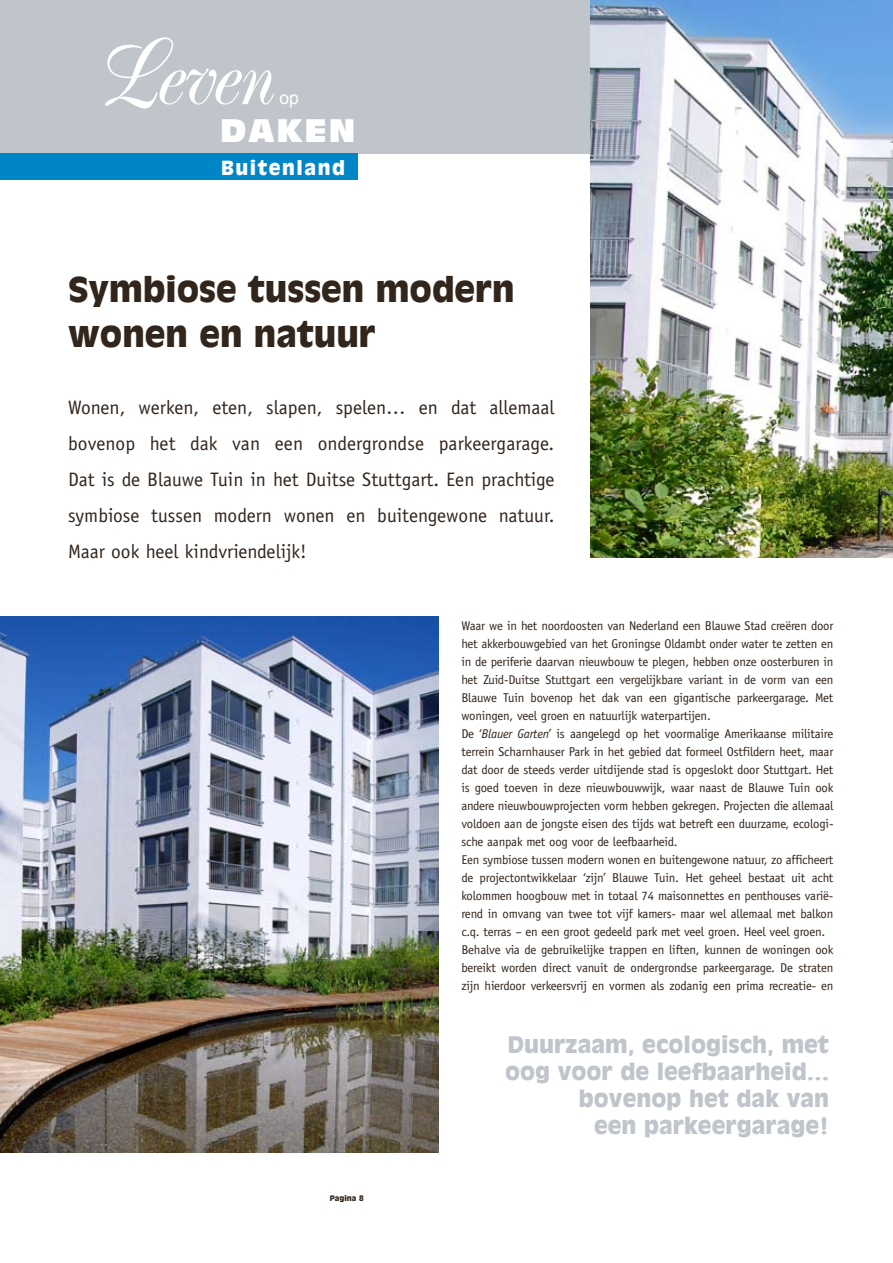
<style>
.page{position:relative;width:893px;height:1263px;background:#fff}
.page>*{position:absolute;margin:0;border:0;box-sizing:border-box;transform-origin:0 0}
.t1{font:81.3px "Poppl Exquisit";letter-spacing:.01em;color:#fff}
.t2{font:900 33.75px/45px "Antique Olive";color:#32261c}
.t3{font:31.95px "Antique Olive Compact";letter-spacing:.05em;color:#fff}
.t4{font:900 22.5px/27px "Antique Olive";color:#c0c5cc;text-align:right}
.t5{font:19.5px/36px "Officina Sans";color:#32261c;text-align:justify}
.t6{font:900 19.2px "Antique Olive";letter-spacing:.08em;color:#fff}
.t7{font:17.55px "Arial";color:#fff}
.t8{font:12.75px/18px "Officina Sans";letter-spacing:-.015em;color:#32261c}
.t9{font:900 7.5px "Antique Olive";color:#32261c}
.s1{font-style:italic}
</style>
<div class="page">
<div style="left:0;top:0;width:597px;height:153px;background:#c0c5cc"></div>
<img style="left:590px;top:0;width:303px;height:558px">
<div style="left:0;top:153px;width:358px;height:27px;background:#0086c7"></div>
<img style="left:0;top:616px;width:439px;height:536px">
<h1 class="t1" style="left:91px;top:28px;width:181px">Leven</h1>
<h3 class="t3" style="left:220px;top:111px;width:137px">DAKEN</h3>
<h3 class="t7" style="left:279px;top:86px;width:21px">op</h3>
<h3 class="t6" style="left:221px;top:156px;width:125px">Buitenland</h3>
<h2 class="t2" style="left:68px;top:266px;width:448px">Symbiose tussen modern wonen en natuur</h2>
<p class="t5" style="left:68px;top:389px;width:488px">Wonen, werken, eten, slapen, spelen… en dat allemaal bovenop het dak van een ondergrondse parkeergarage.<br>Dat is de Blauwe Tuin in het Duitse Stuttgart. Een prachtige symbiose tussen modern wonen en buitengewone natuur.<br>Maar ook heel kindvriendelijk!</p>
<p class="t8" style="left:461px;top:617px;width:374px">Waar we in het noordoosten van Nederland een Blauwe Stad creëren door het akkerbouwgebied van het Groningse Oldambt onder water te zetten en in de periferie daarvan nieuwbouw te plegen, hebben onze oosterburen in het Zuid-Duitse Stuttgart een vergelijkbare variant in de vorm van een Blauwe Tuin bovenop het dak van een gigantische parkeergarage. Met woningen, veel groen en natuurlijk waterpartijen.<br>De ‘<span class="s1">Blauer Garten</span>’ is aangelegd op het voormalige Amerikaanse militaire terrein Scharnhauser Park in het gebied dat formeel Ostfildern heet, maar dat door de steeds verder uitdijende stad is opgeslokt door Stuttgart. Het is goed toeven in deze nieuwbouwwijk, waar naast de Blauwe Tuin ook andere nieuwbouwprojecten vorm hebben gekregen. Projecten die allemaal voldoen aan de jongste eisen des tijds wat betreft een duurzame, ecologi&shy;sche aanpak met oog voor de leefbaarheid.<br>Een symbiose tussen modern wonen en buitengewone natuur, zo afficheert de projectontwikkelaar ‘zijn’ Blauwe Tuin. Het geheel bestaat uit acht kolommen hoogbouw met in totaal 74 maisonnettes en penthouses varië&shy;rend in omvang van twee tot vijf kamers- maar wel allemaal met balkon c.q. terras – en een groot gedeeld park met veel groen. Heel veel groen.<br>Behalve via de gebruikelijke trappen en liften, kunnen de woningen ook bereikt worden direct vanuit de ondergrondse parkeergarage. De straten zijn hierdoor verkeersvrij en vormen als zodanig een prima recreatie- en</p>
<p class="t9" style="left:330px;top:1194px;width:35px">Pagina 8</p>
<h3 class="t4" style="left:505px;top:1030px;width:325px">Duurzaam, ecologisch, met oog voor de leefbaarheid… bovenop het dak van<br>een parkeergarage!</h3>
</div>
